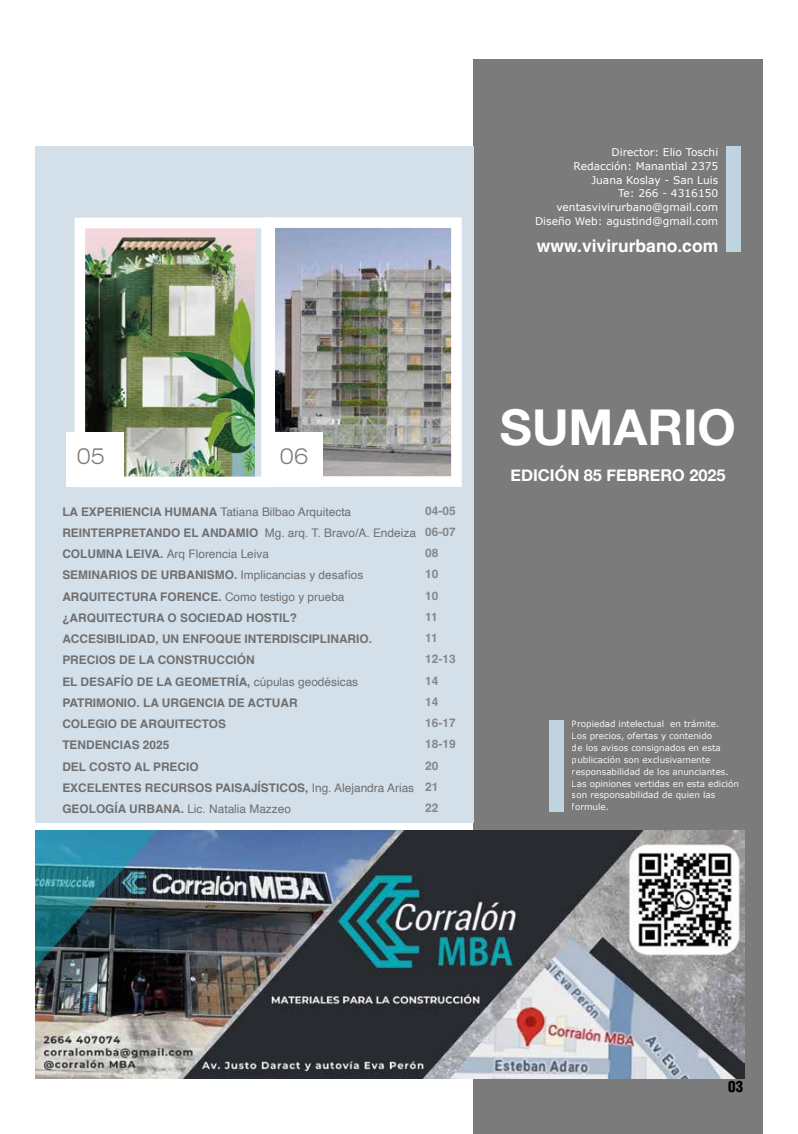
<style>
.page{position:relative;width:798px;height:1134px;background:#fff}
.page>*{position:absolute;margin:0;border:0;box-sizing:border-box;transform-origin:0 0}
.t1{font:700 49.38px "Helvetica Neue";color:#fff}
.t2{font:200 22.5px "Helvetica Extended BQ";color:#7c7b7b}
.t3{font:700 17.5px "Helvetica";color:#fff}
.t4{font:700 16.25px "Helvetica Neue";color:#fff}
.t5{font:900 condensed 15px "Helvetica LT Std";color:#000}
.t6{font:700 11.88px/21.2px "Helvetica";color:#706f6f}
.t7{font:10.62px/13.8px "Verdana";color:#fff;text-align:right}
.t8{font:8.75px/11.9px "Verdana";color:#fff}
.s1{font-weight:400}
</style>
<div class="page">
<div style="left:473px;top:59px;width:289px;height:1075px;background:#7c7b7b"></div>
<div style="left:35px;top:146px;width:438px;height:677px;background:#d3e0ea"></div>
<div style="left:548px;top:720px;width:15px;height:92px;background:#bfd3e1"></div>
<div style="left:726px;top:146px;width:14px;height:105px;background:#bfd3e1"></div>
<img style="left:276px;top:229px;width:173px;height:246px">
<div style="left:264px;top:217px;width:197px;height:270px;border:11px solid #fff"></div>
<div style="left:265px;top:433px;width:57px;height:54px;background:#fff"></div>
<img style="left:86px;top:230px;width:168px;height:245px">
<div style="left:74px;top:218px;width:198px;height:269px;border:11px solid #fff"></div>
<div style="left:66px;top:433px;width:58px;height:54px;background:#fff"></div>
<img style="left:35px;top:831px;width:709px;height:248px">
<p class="t7" style="left:535px;top:146px;width:185px">Director: Elio Toschi<br>Redacción: Manantial 2375<br>Juana Koslay - San Luis<br>Te: 266 - 4316150 ventasvivirurbano@gmail.com<br>Diseño Web: agustind@gmail.com</p>
<h3 class="t3" style="left:536px;top:235px;width:183px">www.vivirurbano.com</h3>
<h2 class="t2" style="left:77px;top:443px;width:30px">05</h2>
<h2 class="t2" style="left:280px;top:444px;width:30px">06</h2>
<p class="t6" style="left:62px;top:502px;width:355px">LA EXPERIENCIA HUMANA <span class="s1">Tatiana Bilbao Arquitecta </span>REINTERPRETANDO EL ANDAMIO <span class="s1">Mg. arq. T. Bravo/A. Endeiza </span>COLUMNA LEIVA. <span class="s1">Arq Florencia Leiva<br></span>SEMINARIOS DE URBANISMO. <span class="s1">Implicancias y desafíos </span>ARQUITECTURA FORENCE. <span class="s1">Como testigo y prueba </span>¿ARQUITECTURA O SOCIEDAD HOSTIL?<br>ACCESIBILIDAD, UN ENFOQUE INTERDISCIPLINARIO.<br>PRECIOS DE LA CONSTRUCCIÓN<br>EL DESAFÍO DE LA GEOMETRÍA, <span class="s1">cúpulas geodésicas </span>PATRIMONIO. LA URGENCIA DE ACTUAR<br>COLEGIO DE ARQUITECTOS<br>TENDENCIAS 2025<br>DEL COSTO AL PRECIO<br>EXCELENTES RECURSOS PAISAJÍSTICOS, <span class="s1">Ing. Alejandra Arias </span>GEOLOGÍA URBANA. <span class="s1">Lic. Natalia Mazzeo</span></p>
<p class="t6" style="left:425px;top:501px;width:32px">04-05<br>06-07<br>08<br>10<br>10<br>11<br>11<br>12-13<br>14<br>14<br>16-17<br>18-19<br>20<br>21<br>22</p>
<h1 class="t1" style="left:499px;top:389px;width:237px">SUMARIO</h1>
<h3 class="t4" style="left:510px;top:462px;width:216px">EDICIÓN 85 FEBRERO 2025</h3>
<p class="t8" style="left:571px;top:718px;width:169px">Propiedad intelectual en trámite.<br>Los precios, ofertas y contenido<br>de los avisos consignados en esta publicación son exclusivamente responsabilidad de los anunciantes.<br>Las opiniones vertidas en esta edición son responsabilidad de quien las formule.</p>
<p class="t5" style="left:728px;top:1076px;width:16px">03</p>
</div>
